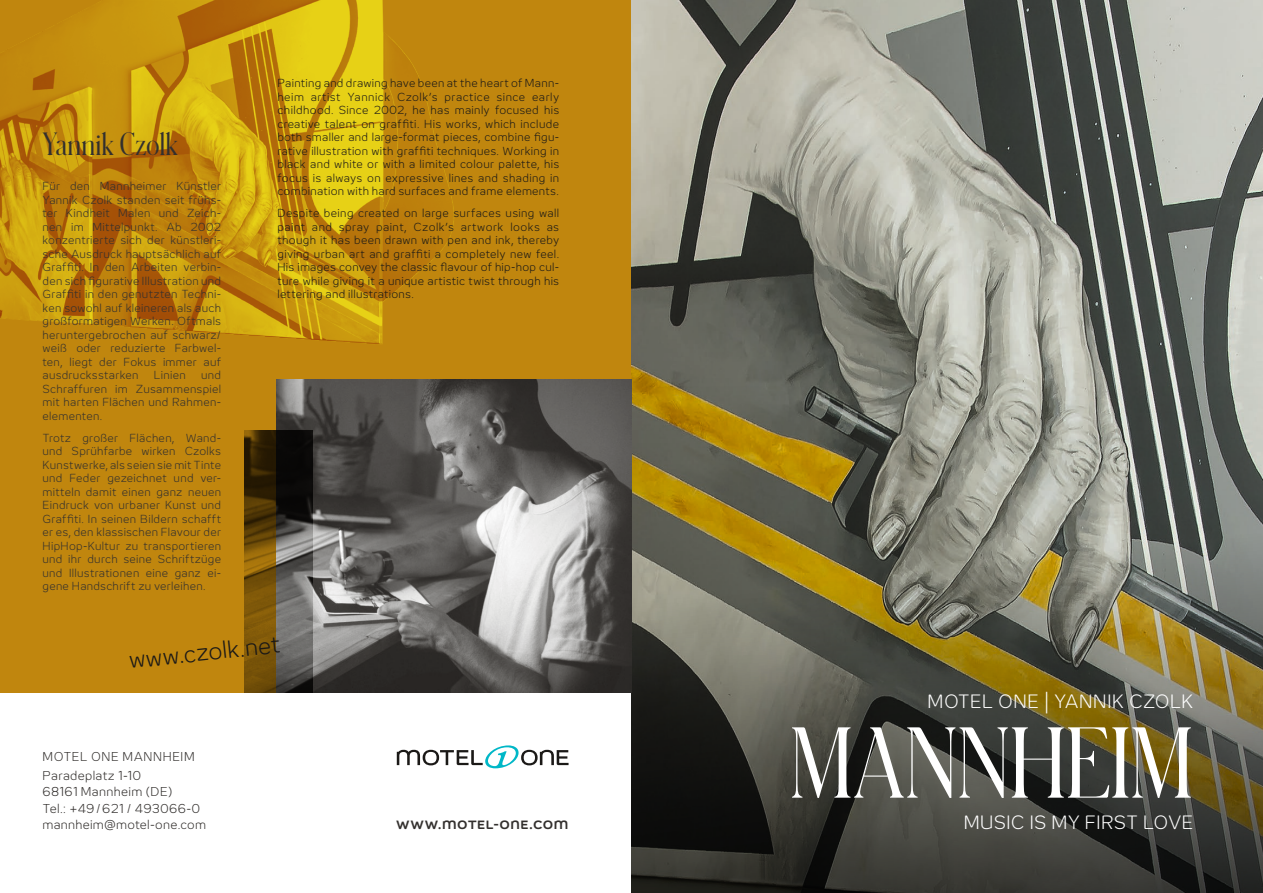
<style>
.page{position:relative;width:1263px;height:893px;background:#fff}
.page>*{position:absolute;margin:0;border:0;box-sizing:border-box;transform-origin:0 0}
.t1{font:300 93.75px "Schnyder Cond M";color:#fff}
.t2{font:300 30px "Schnyder Cond M";color:#33302e}
.t3{font:300 22.5px "Motel One 1";color:#1b1917}
.t4{font:300 18px "Motel One 1";letter-spacing:.02em;color:#fff}
.t5{font:300 12px "Motel One 1";letter-spacing:.03em;color:#33302e}
.t6{font:12px "Motel One Monocase 1";letter-spacing:.035em;color:#33302e}
.t7{font:300 12px "Motel One 1";letter-spacing:.05em;color:#33302e}
.t8{font:300 10.8px/13.5px "Motel One 1";letter-spacing:.025em;color:#33302e;text-align:justify}
.t9{font:300 10.8px/13.5px "Motel One 1";letter-spacing:.025em;color:#1b1917;text-align:justify}
</style>
<div class="page">
<div style="left:0;top:0;width:631px;height:692px;background:#c0860e"></div>
<img style="left:631px;top:0;width:632px;height:386px">
<svg style="left:631px;top:386px;width:632px;height:507px;background:#63604b"></svg>
<img style="left:0;top:0;width:454px;height:344px">
<img style="left:276px;top:379px;width:355px;height:313px">
<img style="left:244px;top:430px;width:69px;height:262px">
<svg style="left:397px;top:745px;width:171px;height:23px"></svg>
<p class="t2" style="left:43px;top:124px;width:137px">Yannik Czolk</p>
<p class="t8" style="left:43px;top:180px;width:180px">Für den Mannheimer Künstler Yannik Czolk standen seit frühs&shy;ter Kindheit Malen und Zeich&shy;nen im Mittelpunkt. Ab 2002 konzentrierte sich der künstleri&shy;sche Ausdruck hauptsächlich auf Graffiti. In den Arbeiten verbin&shy;den sich figurative Illustration und Graffiti in den genutzten Techni&shy;ken sowohl auf kleineren als auch großformatigen Werken. Oftmals heruntergebrochen auf schwarz/ weiß oder reduzierte Farbwel&shy;ten, liegt der Fokus immer auf ausdrucksstarken</p>
<p class="t8" style="left:43px;top:369px;width:180px;text-indent:159px">und Schraffuren im Zusammenspiel mit harten Flächen und Rahmen&shy;elementen.</p>
<p class="t8" style="left:43px;top:431px;width:180px">Trotz großer Flächen, Wand&shy;und Sprühfarbe wirken Czolks Kunstwerke, als seien sie mit Tinte und Feder gezeichnet und ver&shy;mitteln damit einen ganz neuen Eindruck von urbaner Kunst und Graffiti. In seinen Bildern schafft er es, den klassischen Flavour der HipHop-Kultur zu transportieren und ihr durch seine Schriftzüge und Illustrationen eine ganz ei&shy;gene Handschrift zu verleihen.</p>
<p class="t8" style="left:154px;top:369px;width:33px">Linien</p>
<p class="t9" style="left:277px;top:77px;width:283px">Painting and drawing have been at the heart of Mann&shy;heim artist Yannick Czolk’s practice since early childhood. Since 2002, he has mainly focused his creative talent on graffiti. His works, which include both smaller and large-format pieces, combine figu&shy;rative illustration with graffiti techniques. Working in black and white or with a limited colour palette, his focus is always on expressive lines and shading in combination with hard surfaces and frame elements.</p>
<p class="t9" style="left:277px;top:207px;width:283px">Despite being created on large surfaces using wall paint and spray paint, Czolk’s artwork looks as though it has been drawn with pen and ink, thereby giving urban art and graffiti a completely new feel.<br>His images convey the classic flavour of hip-hop cul&shy;ture while giving it a unique artistic twist through his lettering and illustrations.</p>
<p class="t3" style="left:127px;top:646px;width:153px;rotate:-6deg">www.czolk.net</p>
<p class="t7" style="left:43px;top:749px;width:154px">MOTEL ONE MANNHEIM</p>
<p class="t5" style="left:43px;top:767px;width:100px">Paradeplatz 1-10</p>
<p class="t5" style="left:43px;top:784px;width:131px">68161 Mannheim (DE)</p>
<p class="t5" style="left:43px;top:800px;width:159px">Tel.: +49/621 / 493066-0</p>
<p class="t5" style="left:43px;top:817px;width:165px">mannheim@motel-one.com</p>
<p class="t6" style="left:396px;top:817px;width:174px">WWW.MOTEL-ONE.COM</p>
<p class="t4" style="left:928px;top:690px;width:267px">MOTEL ONE | YANNIK CZOLK</p>
<p class="t1" style="left:790px;top:700px;width:404px">MANNHEIM</p>
<p class="t4" style="left:964px;top:811px;width:231px">MUSIC IS MY FIRST LOVE</p>
</div>
